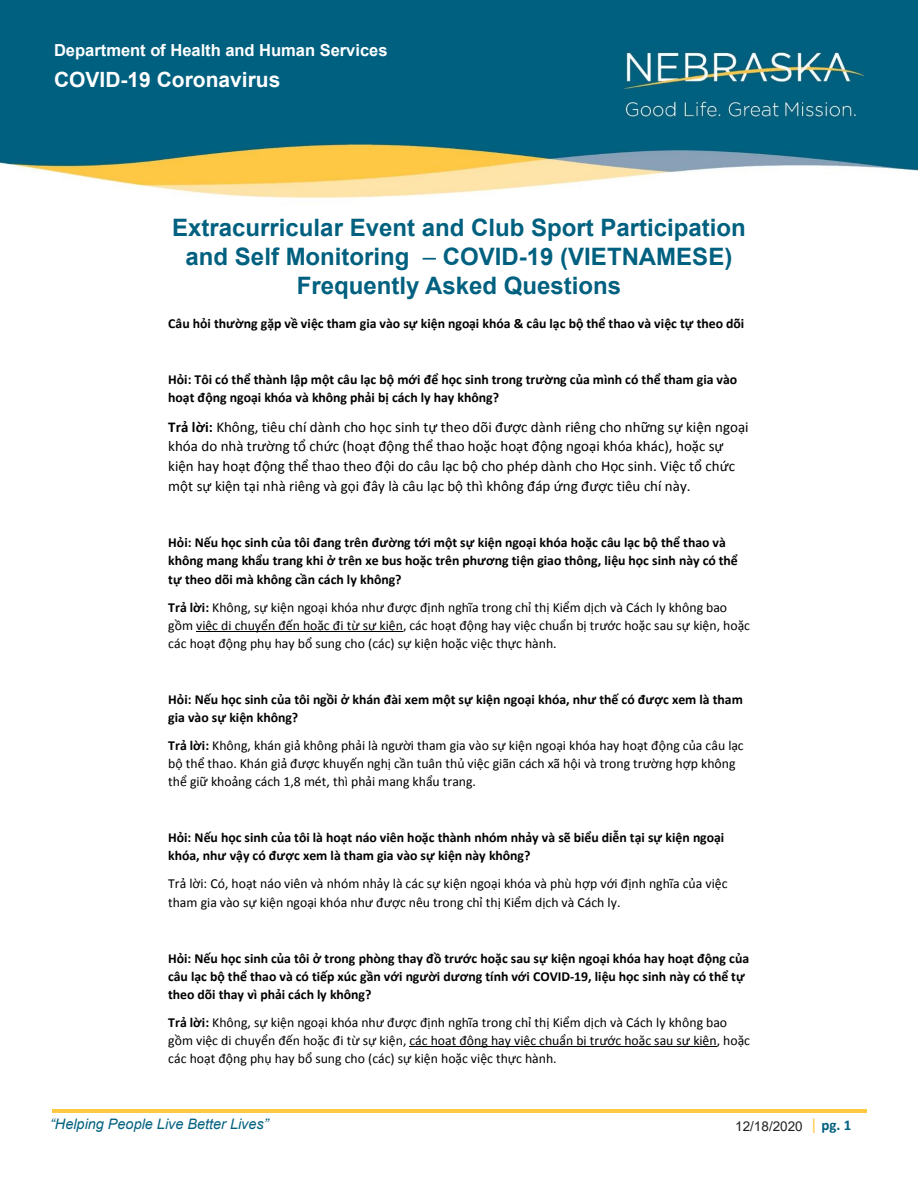
<style>
.page{position:relative;width:918px;height:1188px;background:#fff}
.page>*{position:absolute;margin:0;border:0;box-sizing:border-box;transform-origin:0 0}
.t1{font:700 24px/28.8px "Arial";color:#00607f;text-align:center}
.t2{font:700 21px "Arial";color:#fff}
.t3{font:700 16.5px "Arial";color:#fff}
.t4{font:15px/19.8px "Calibri";color:#000}
.t5{font:700 15px "Calibri";color:#00607f}
.t6{font:italic 14.4px "Arial";color:#00607f}
.t7{font:700 13.8px/18.1px "Calibri";letter-spacing:-.005em;color:#000}
.t8{font:13.8px/18.1px "Calibri";color:#000}
.t9{font:italic 13.5px "Arial";letter-spacing:.005em;color:#00607f}
.t10{font:13.5px "Arial";color:#231f20}
.s1{font-weight:400}
.s2{font-weight:700}
.s3{font-weight:400;font-size:16.5px;color:#ffc843}
</style>
<div class="page">
<img style="left:0;top:0;width:918px;height:199px">
<hr style="left:52px;top:1109px;width:814px;height:3px;background:#ffc843">
<hr style="left:196px;top:631px;width:207px;height:1px;background:#000">
<hr style="left:410px;top:1047px;width:307px;height:1px;background:#000">
<p class="t3" style="left:54px;top:38px;width:335px">Department of Health and Human Services</p>
<p class="t2" style="left:54px;top:65px;width:228px">COVID-19 Coronavirus</p>
<h1 class="t1" style="left:172px;top:214px;width:575px">Extracurricular Event and Club Sport Participation and Self Monitoring <span class="s1">–</span> COVID-19 (VIETNAMESE)<br>Frequently Asked Questions</h1>
<h1 class="t7" style="left:168px;top:314px;width:577px">Câu hỏi thường gặp về việc tham gia vào sự kiện ngoại khóa &amp; câu lạc bộ thể thao và việc tự theo dõi</h1>
<p class="t7" style="left:168px;top:371px;width:571px">Hỏi: Tôi có thể thành lập một câu lạc bộ mới để học sinh trong trường của mình có thể tham gia vào hoạt động ngoại khóa và không phải bị cách ly hay không?</p>
<p class="t4" style="left:168px;top:417px;width:582px"><span class="s2">Trả lời:</span> Không, tiêu chí dành cho học sinh tự theo dõi được dành riêng cho những sự kiện ngoại khóa do nhà trường tổ chức (hoạt động thể thao hoặc hoạt động ngoại khóa khác), hoặc sự kiện hay hoạt động thể thao theo đội do câu lạc bộ cho phép dành cho Học sinh. Việc tổ chức một sự kiện tại nhà riêng và gọi đây là câu lạc bộ thì không đáp ứng được tiêu chí này.</p>
<p class="t7" style="left:168px;top:534px;width:571px">Hỏi: Nếu học sinh của tôi đang trên đường tới một sự kiện ngoại khóa hoặc câu lạc bộ thể thao và không mang khẩu trang khi ở trên xe bus hoặc trên phương tiện giao thông, liệu học sinh này có thể tự theo dõi mà không cần cách ly không?</p>
<p class="t8" style="left:168px;top:598px;width:583px"><span class="s2">Trả lời:</span> Không, sự kiện ngoại khóa như được định nghĩa trong chỉ thị Kiểm dịch và Cách ly không bao gồm việc di chuyển đến hoặc đi từ sự kiện, các hoạt động hay việc chuẩn bị trước hoặc sau sự kiện, hoặc các hoạt động phụ hay bổ sung cho (các) sự kiện hoặc việc thực hành.</p>
<p class="t7" style="left:168px;top:690px;width:576px">Hỏi: Nếu học sinh của tôi ngồi ở khán đài xem một sự kiện ngoại khóa, như thế có được xem là tham gia vào sự kiện không?</p>
<p class="t8" style="left:168px;top:737px;width:577px"><span class="s2">Trả lời:</span> Không, khán giả không phải là người tham gia vào sự kiện ngoại khóa hay hoạt động của câu lạc bộ thể thao. Khán giả được khuyến nghị cần tuân thủ việc giãn cách xã hội và trong trường hợp không thể giữ khoảng cách 1,8 mét, thì phải mang khẩu trang.</p>
<p class="t7" style="left:168px;top:829px;width:558px">Hỏi: Nếu học sinh của tôi là hoạt náo viên hoặc thành nhóm nhảy và sẽ biểu diễn tại sự kiện ngoại khóa, như vậy có được xem là tham gia vào sự kiện này không?</p>
<p class="t8" style="left:168px;top:875px;width:561px">Trả lời: Có, hoạt náo viên và nhóm nhảy là các sự kiện ngoại khóa và phù hợp với định nghĩa của việc tham gia vào sự kiện ngoại khóa như được nêu trong chỉ thị Kiểm dịch và Cách ly.</p>
<p class="t7" style="left:168px;top:949px;width:583px">Hỏi: Nếu học sinh của tôi ở trong phòng thay đồ trước hoặc sau sự kiện ngoại khóa hay hoạt động của câu lạc bộ thể thao và có tiếp xúc gần với người dương tính với COVID-19, liệu học sinh này có thể tự theo dõi thay vì phải cách ly không?</p>
<p class="t8" style="left:168px;top:1013px;width:583px"><span class="s2">Trả lời:</span> Không, sự kiện ngoại khóa như được định nghĩa trong chỉ thị Kiểm dịch và Cách ly không bao gồm việc di chuyển đến hoặc đi từ sự kiện, các hoạt động hay việc chuẩn bị trước hoặc sau sự kiện, hoặc các hoạt động phụ hay bổ sung cho (các) sự kiện hoặc việc thực hành.</p>
<p class="t9" style="left:54px;top:1116px;width:216px">“Helping People Living Better Lives”</p>
<p class="t5" style="left:810px;top:1114px;width:43px"><span class="s3">|</span> pg. 1</p>
<p class="t6" style="left:50px;top:1114px;width:220px">“Helping People Live Better Lives”</p>
<p class="t10" style="left:735px;top:1117px;width:69px">12/18/2020</p>
</div>
